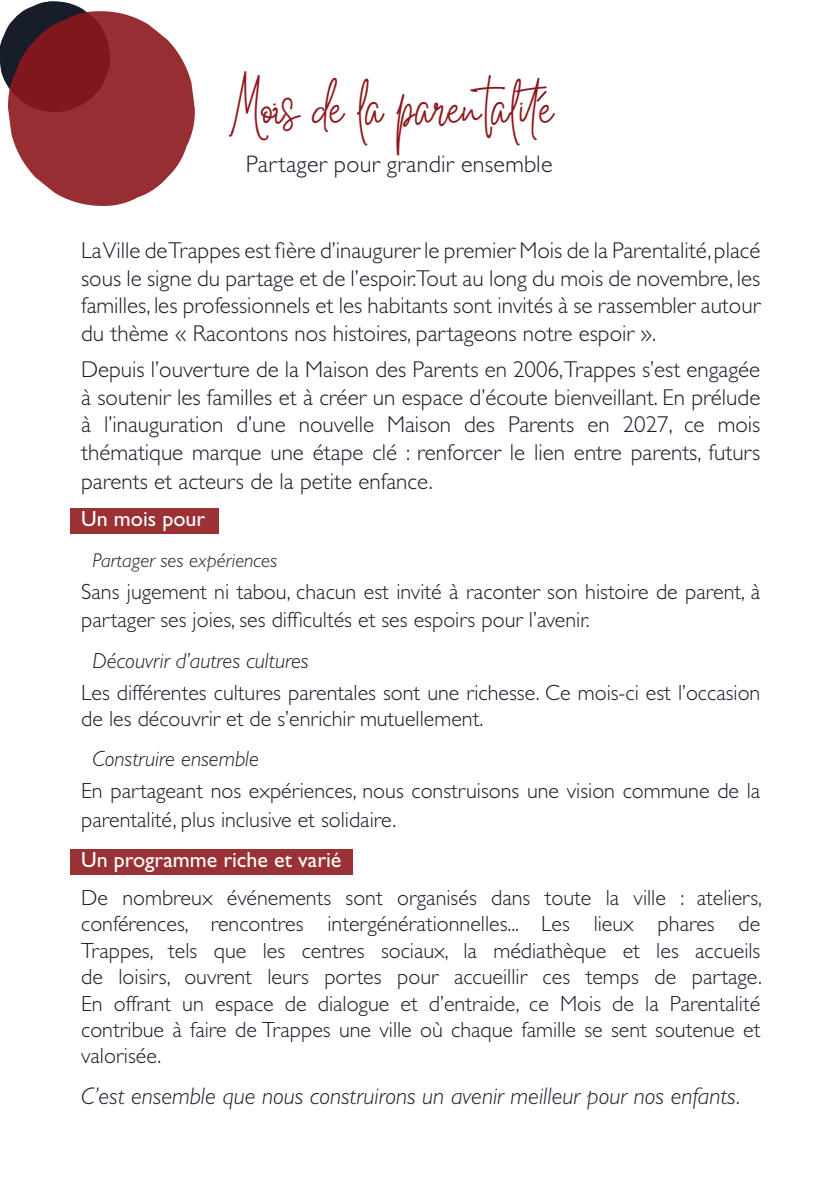
<style>
.page{position:relative;width:840px;height:1191px;background:#fff}
.page>*{position:absolute;margin:0;border:0;box-sizing:border-box;transform-origin:0 0}
.t1{font:42px "White Star";letter-spacing:.01em;color:#8c171c}
.t2{font:italic 300 24px "Gill Sans Std";color:#181d2a}
.t3{font:300 24px "Gill Sans Std";letter-spacing:.01em;color:#181d2a}
.t4{font:300 23px/27.8px "Gill Sans Std";color:#181d2a;text-align:justify}
.t5{font:300 22px/26.4px "Gill Sans Std";color:#181d2a}
.t6{font:italic 300 22px "Gill Sans Std";color:#181d2a}
.t7{font:22px "Gill Sans Std";color:#fff}
.t8{font:italic 300 20px "Gill Sans Std";color:#181d2a}
</style>
<div class="page">
<img style="left:0;top:1px;width:110px;height:110px">
<img style="left:9px;top:12px;width:186px;height:193px">
<div style="left:70px;top:508px;width:149px;height:25px;background:#993135"></div>
<div style="left:70px;top:849px;width:282px;height:25px;background:#993135"></div>
<svg style="left:536px;top:90px;width:11px;height:12px"></svg>
<h1 class="t1" style="left:229px;top:98px;width:327px">Mois de la parentalite</h1>
<p class="t3" style="left:246px;top:150px;width:308px">Partager pour grandir ensemble</p>
<p class="t4" style="left:81px;top:237px;width:680px">La Ville de Trappes est fière d’inaugurer le premier Mois de la Parentalité, placé sous le signe du partage et de l’espoir.Tout au long du mois de novembre, les familles, les professionnels et les habitants sont invités à se rassembler autour du thème « Racontons nos histoires, partageons notre espoir ».</p>
<p class="t4" style="left:81px;top:356px;width:680px">Depuis l’ouverture de la Maison des Parents en 2006,Trappes s’est engagée à soutenir les familles et à créer un espace d’écoute bienveillant. En prélude à l’inauguration d’une nouvelle Maison des Parents en 2027, ce mois thématique marque une étape clé : renforcer le lien entre parents, futurs parents et acteurs de la petite enfance.</p>
<p class="t7" style="left:81px;top:506px;width:126px">Un mois pour</p>
<p class="t8" style="left:92px;top:548px;width:186px">Partager ses expériences</p>
<p class="t5" style="left:81px;top:577px;width:680px;line-height:28.8px">Sans jugement ni tabou, chacun est invité à raconter son histoire de parent, à partager ses joies, ses difficultés et ses espoirs pour l’avenir.</p>
<p class="t6" style="left:92px;top:648px;width:218px">Découvrir d’autres cultures</p>
<p class="t5" style="left:81px;top:679px;width:680px">Les différentes cultures parentales sont une richesse. Ce mois-ci est l’occasion de les découvrir et de s’enrichir mutuellement.</p>
<p class="t6" style="left:92px;top:746px;width:168px">Construire ensemble</p>
<p class="t5" style="left:81px;top:776px;width:680px;line-height:28.8px">En partageant nos expériences, nous construisons une vision commune de la parentalité, plus inclusive et solidaire.</p>
<p class="t7" style="left:81px;top:847px;width:261px">Un programme riche et varié</p>
<p class="t5" style="left:81px;top:884px;width:682px;text-align:justify">De nombreux événements sont organisés dans toute la ville : ateliers, conférences, rencontres intergénérationnelles... Les lieux phares de Trappes, tels que les centres sociaux, la médiathèque et les accueils de loisirs, ouvrent leurs portes pour accueillir ces temps de partage.<br>En offrant un espace de dialogue et d’entraide, ce Mois de la Parentalité contribue à faire de Trappes une ville où chaque famille se sent soutenue et valorisée.</p>
<p class="t2" style="left:81px;top:1082px;width:660px">C’est ensemble que nous construirons un avenir meilleur pour nos enfants.</p>
</div>
